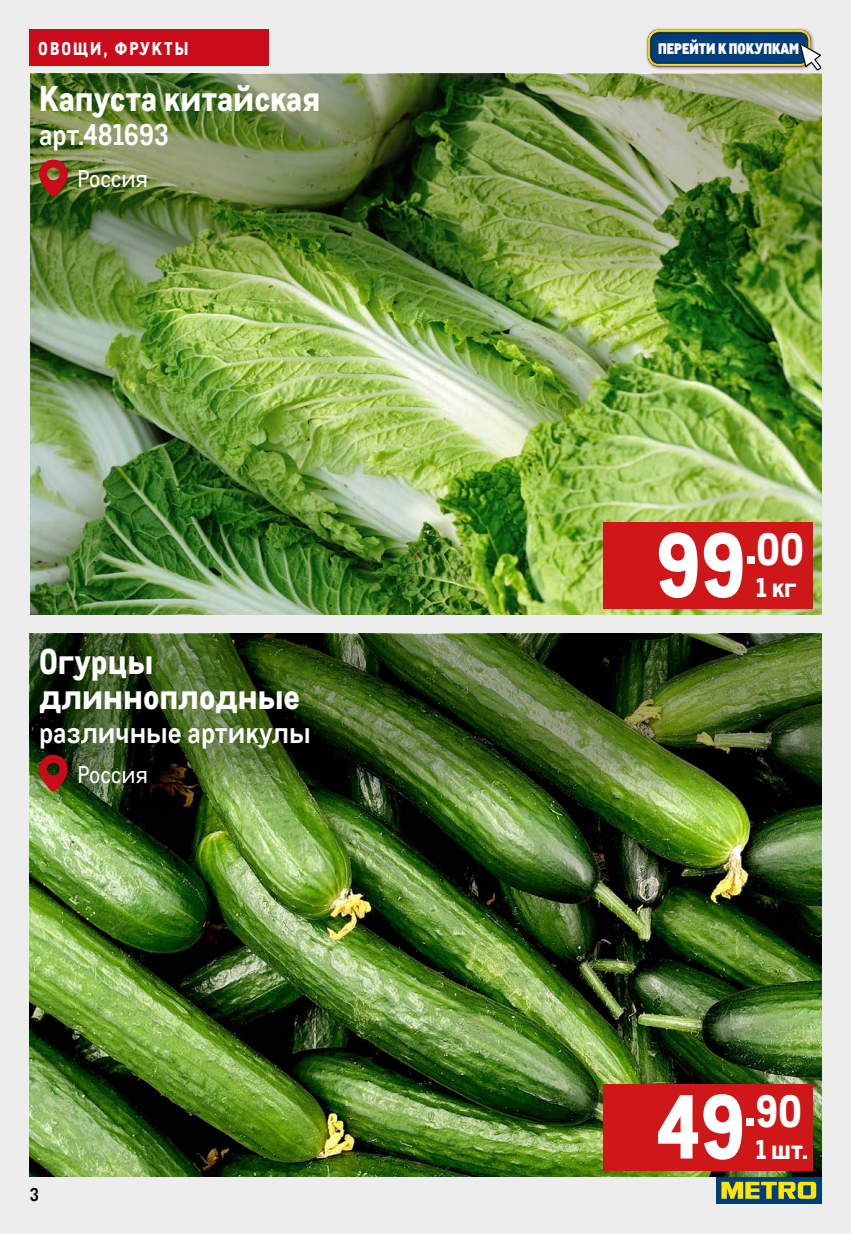
<style>
.page{position:relative;width:851px;height:1234px;background:#fff}
.page>*{position:absolute;margin:0;border:0;box-sizing:border-box;transform-origin:0 0}
.t1{font:800 88.2px "CA Metro";color:#fff}
.t2{font:800 34.8px/34.8px "CA Metro";color:#fff}
.t3{font:700 29.25px "CA Metro";color:#fff}
.t4{font:800 26.4px "CA Metro";color:#fff}
.t5{font:23.7px "CA Metro";color:#fff}
.t6{font:800 18px "CA Metro";letter-spacing:.11em;color:#fff}
.t7{font:700 18px "CA Metro";color:#000}
.t8{font:900 14.85px "CA Metro";color:#fff}
</style>
<div class="page">
<div style="left:0;top:0;width:850px;height:1233px;background:#ededed"></div>
<div style="left:715px;top:1176px;width:106px;height:27px;background:#003d7c"></div>
<svg style="left:721px;top:1181px;width:95px;height:17px"></svg>
<div style="left:30px;top:30px;width:239px;height:36px;background:#c90b1c"></div>
<img style="left:30px;top:73px;width:791px;height:541px">
<img style="left:30px;top:812px;width:791px;height:363px">
<img style="left:30px;top:633px;width:791px;height:179px">
<div style="left:645px;top:27px;width:169px;height:43px;background:#000;opacity:.54"></div>
<div style="left:640px;top:22px;width:175px;height:44px;background:#fff;opacity:.75"></div>
<div style="left:643px;top:31px;width:175px;height:36px;background:#000;opacity:.75"></div>
<svg style="left:799px;top:43px;width:22px;height:27px"></svg>
<div style="left:603px;top:1083px;width:209px;height:86px;background:#cd1719"></div>
<img style="left:30px;top:74px;width:791px;height:244px">
<svg style="left:39px;top:753px;width:29px;height:38px"></svg>
<svg style="left:39px;top:158px;width:29px;height:39px"></svg>
<div style="left:603px;top:522px;width:210px;height:86px;background:#cd1719"></div>
<p class="t6" style="left:38px;top:34px;width:151px">ОВОЩИ, ФРУКТЫ</p>
<p class="t8" style="left:658px;top:36px;width:143px">ПЕРЕЙТИ К ПОКУПКАМ</p>
<p class="t2" style="left:39px;top:78px;width:283px">Капуста китайская</p>
<p class="t3" style="left:39px;top:112px;width:131px">арт.481693</p>
<p class="t5" style="left:77px;top:162px;width:72px">Россия</p>
<p class="t2" style="left:39px;top:641px;width:263px">Огурцы длинноплодные</p>
<p class="t3" style="left:39px;top:710px;width:273px">различные артикулы</p>
<p class="t5" style="left:77px;top:757px;width:72px">Россия</p>
<p class="t7" style="left:30px;top:1180px;width:11px">3</p>
<h1 class="t1" style="left:656px;top:492px;width:150px">99<sup>.</sup><sup>00</sup></h1>
<p class="t4" style="left:756px;top:565px;width:42px">1 кг</p>
<h1 class="t1" style="left:656px;top:1053px;width:148px">49<sup>.</sup><sup>90</sup></h1>
<p class="t4" style="left:755px;top:1126px;width:54px">1 шт.</p>
</div>
